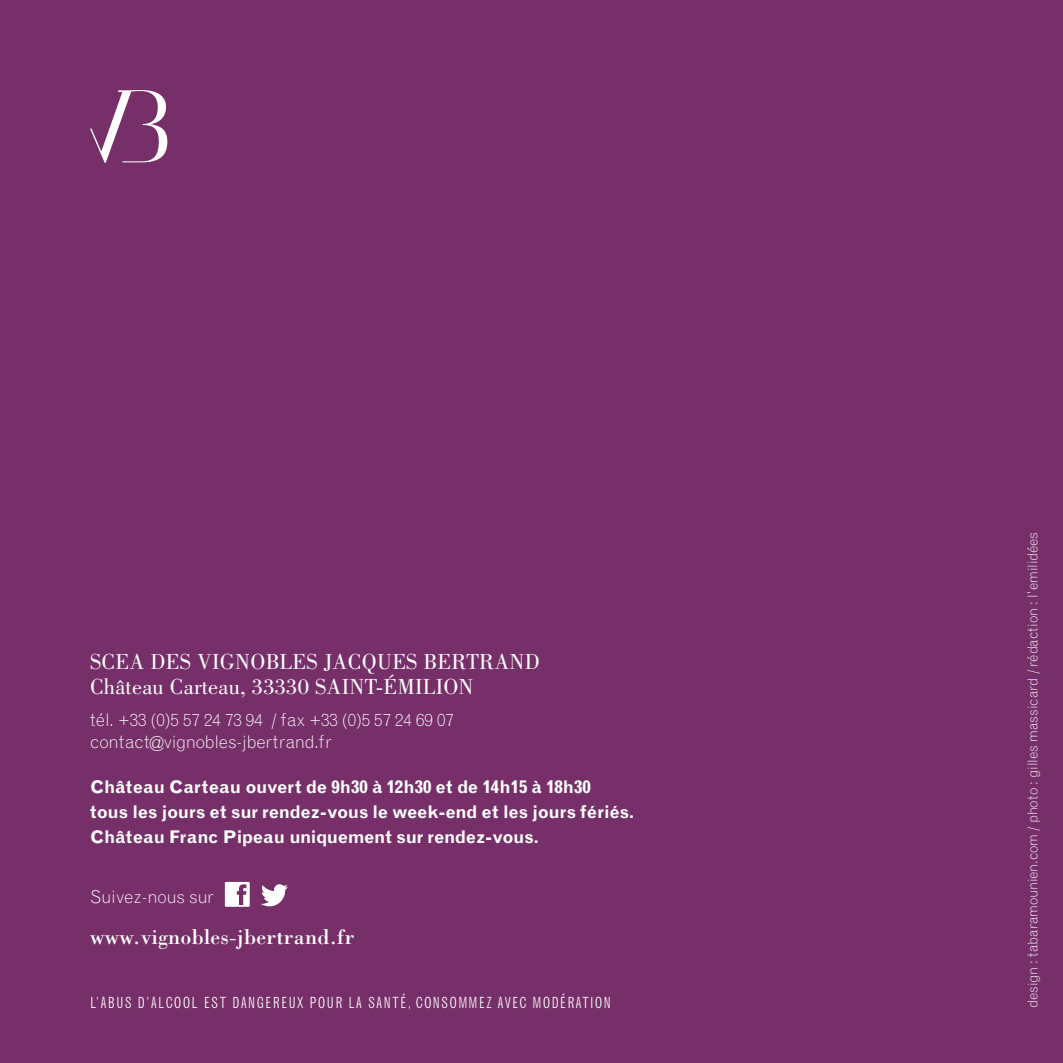
<style>
.page{position:relative;width:1063px;height:1063px;background:#772f69}
.page>*{position:absolute;margin:0;border:0;box-sizing:border-box;transform-origin:0 0}
.t1{font:22.5px/25px "Bodoni Std";letter-spacing:.01em;color:#fff}
.t2{font:22px "Bodoni Std";letter-spacing:.01em;color:#fff}
.t3{font:700 17.5px/25px "Grotesque MT Std";color:#fff}
.t4{font:300 17.5px/22.5px "Grotesque MT Std";color:#fff}
.t5{font:300 condensed 15px "Grotesque MT Std";letter-spacing:.08em;color:#fff}
.t6{font:300 13.75px "Grotesque MT Std";letter-spacing:-.01em;color:#fff}
</style>
<div class="page">
<svg style="left:90px;top:90px;width:77px;height:73px"></svg>
<svg style="left:225px;top:882px;width:25px;height:25px"></svg>
<svg style="left:261px;top:884px;width:27px;height:22px"></svg>
<p class="t1" style="left:90px;top:649px;width:451px">SCEA DES VIGNOBLES JAC QUES BERTRAND<br>CHÂTEAU CARTEAU, 33330 SAINT-ÉMILION</p>
<p class="t4" style="left:90px;top:708px;width:365px">tél. +33 (0)5 57 24 73 94 / fax +33 (0)5 57 24 69 07 contact@vignobles-jbertrand.fr</p>
<p class="t3" style="left:90px;top:774px;width:546px">Château Carteau ouvert de 9h30 à 12h30 et de 14h15 à 18h30<br>tous les jours et sur rendez-vous le week-end et les jours fériés.<br>Château Franc Pipeau uniquement sur rendez-vous.</p>
<p class="t4" style="left:90px;top:886px;width:125px">Suivez-nous sur</p>
<p class="t2" style="left:90px;top:924px;width:266px">www.vignobles-jbertrand.fr</p>
<p class="t5" style="left:90px;top:994px;width:522px">L’ABUS D’ALCOOL EST DANGEREUX POUR LA SANTÉ, CONSOMMEZ AVEC MODÉRATION</p>
<p class="t6" style="left:1024px;top:1008px;width:477px;rotate:-90deg">design : tabaramounien.com / photo : gilles massicard / rédaction : l’emilidées</p>
</div>
